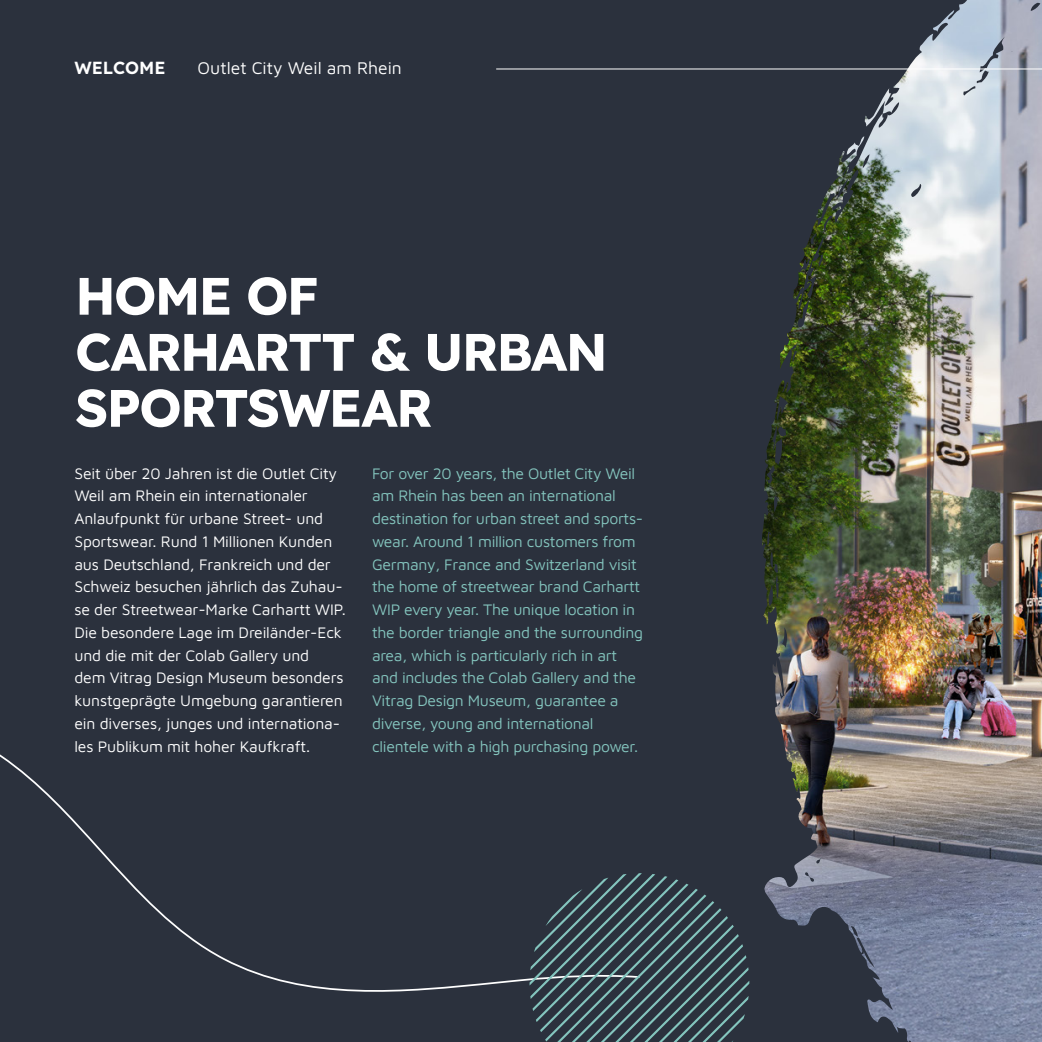
<style>
.page{position:relative;width:1042px;height:1042px;background:#fff}
.page>*{position:absolute;margin:0;border:0;box-sizing:border-box;transform-origin:0 0}
.t1{font:700 52.5px/56px "Lexend";letter-spacing:-.04em;color:#fff}
.t2{font:17.5px "Maven Pro";color:#fff}
.t3{font:600 17.5px "Lexend";color:#fff}
.t4{font:15.75px/22.8px "Maven Pro";letter-spacing:-.02em;color:#84c5be}
.t5{font:15.75px/22.8px "Maven Pro";letter-spacing:-.01em;color:#fff}
</style>
<div class="page">
<img style="left:0;top:0;width:1042px;height:1042px">
<img style="left:780px;top:0;width:187px;height:394px">
<div style="left:0;top:659px;width:639px;height:344px;background:#2b313d"></div>
<svg style="left:529px;top:873px;width:220px;height:169px;background:#3b4b54"></svg>
<hr style="left:496px;top:69px;width:546px;height:1px;background:#fff">
<p class="t3" style="left:74px;top:56px;width:93px">WELCOME</p>
<p class="t2" style="left:198px;top:56px;width:206px">Outlet City Weil am Rhein</p>
<h1 class="t1" style="left:75px;top:265px;width:534px">HOME OF<br>CARHARTT &amp; URBAN<br>SPORTSWEAR</h1>
<p class="t5" style="left:74px;top:461px;width:273px">Seit über 20 Jahren ist die Outlet City Weil am Rhein ein internationaler Anlaufpunkt für urbane Street- und Sportswear. Rund 1 Millionen Kunden aus Deutschland, Frankreich und der Schweiz besuchen jährlich das Zuhau&shy;se der Streetwear-Marke Carhartt WIP.<br>Die besondere Lage im Dreiländer-Eck und die mit der Colab Gallery und<br>dem Vitrag Design Museum besonders kunstgeprägte Umgebung garantieren ein diverses, junges und internationa&shy;les Publikum mit hoher Kaufkraft.</p>
<p class="t4" style="left:372px;top:461px;width:272px">For over 20 years, the Outlet City Weil am Rhein has been an international destination for urban street and sports&shy;wear. Around 1 million customers from Germany, France and Switzerland visit the home of streetwear brand Carhartt WIP every year. The unique location in the border triangle and the surrounding area, which is particularly rich in art and includes the Colab Gallery and the Vitrag Design Museum, guarantee a diverse, young and international clientele with a high purchasing power.</p>
</div>
